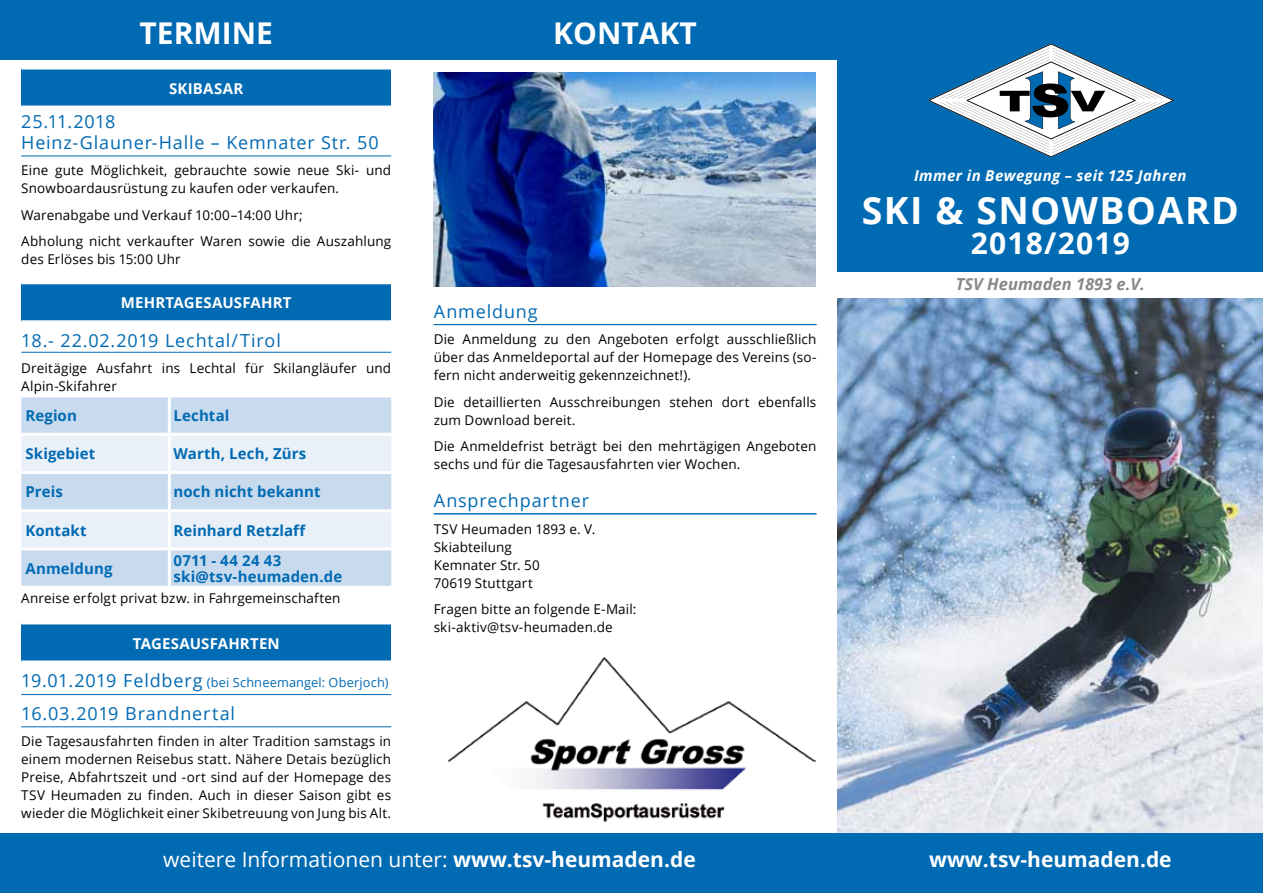
<style>
.page{position:relative;width:1263px;height:893px;background:#fff}
.page>*{position:absolute;margin:0;border:0;box-sizing:border-box;transform-origin:0 0}
.t1{font:700 37.5px "Open Sans";letter-spacing:.04em;color:#fff}
.t2{font:700 30px "Open Sans";letter-spacing:.04em;color:#fff}
.t3{font:21px "Open Sans";color:#fff}
.t4{font:700 21px "Open Sans";color:#fff}
.t5{font:18px/21px "Open Sans";letter-spacing:.045em;color:#006ab3}
.t6{font:italic 700 16.5px "Open Sans";color:#87888a}
.t7{font:700 15px/16.5px "Open Sans";letter-spacing:.01em;color:#006ab3}
.t8{font:700 15px "Open Sans";letter-spacing:.01em;color:#fff}
.t9{font:italic 700 15px "Open Sans";letter-spacing:.03em;color:#fff}
.t10{font:13.5px/18px "Open Sans";letter-spacing:.01em;color:#000}
.t11{font:12.75px "Open Sans";letter-spacing:.015em;color:#006ab3}
.s1{font-size:18px}
.s2{font-weight:700}
</style>
<div class="page">
<img style="left:838px;top:298px;width:425px;height:535px">
<div style="left:0;top:0;width:838px;height:60px;background:#006ab3"></div>
<div style="left:0;top:833px;width:1263px;height:60px;background:#006ab3"></div>
<div style="left:838px;top:0;width:425px;height:298px;background:#006ab3"></div>
<svg style="left:928px;top:43px;width:246px;height:114px"></svg>
<div style="left:838px;top:272px;width:425px;height:26px;background:#fff"></div>
<img style="left:448px;top:657px;width:368px;height:165px">
<hr style="left:21px;top:156px;width:370px;height:1px;background:#006ab3">
<div style="left:21px;top:69px;width:370px;height:38px;background:#006ab3"></div>
<hr style="left:21px;top:68px;width:370px;height:2px;background:#fff">
<hr style="left:21px;top:106px;width:370px;height:3px;background:#fff">
<hr style="left:21px;top:352px;width:370px;height:1px;background:#006ab3">
<div style="left:21px;top:284px;width:370px;height:38px;background:#006ab3"></div>
<hr style="left:21px;top:320px;width:370px;height:3px;background:#fff">
<div style="left:21px;top:397px;width:370px;height:189px;background:#c8daee"></div>
<svg style="left:21px;top:436px;width:370px;height:111px;background:#dee8f4"></svg>
<hr style="left:21px;top:433px;width:148px;height:3px;background:#fff">
<hr style="left:169px;top:433px;width:222px;height:3px;background:#fff">
<hr style="left:21px;top:471px;width:148px;height:3px;background:#fff">
<hr style="left:169px;top:471px;width:222px;height:3px;background:#fff">
<hr style="left:21px;top:509px;width:148px;height:3px;background:#fff">
<hr style="left:169px;top:509px;width:222px;height:3px;background:#fff">
<hr style="left:21px;top:547px;width:148px;height:3px;background:#fff">
<hr style="left:169px;top:547px;width:222px;height:3px;background:#fff">
<hr style="left:168px;top:397px;width:3px;height:36px;background:#fff">
<hr style="left:168px;top:436px;width:3px;height:35px;background:#fff">
<hr style="left:168px;top:474px;width:3px;height:35px;background:#fff">
<hr style="left:168px;top:512px;width:3px;height:35px;background:#fff">
<hr style="left:168px;top:550px;width:3px;height:36px;background:#fff">
<hr style="left:21px;top:694px;width:370px;height:1px;background:#006ab3">
<hr style="left:21px;top:726px;width:370px;height:1px;background:#006ab3">
<div style="left:21px;top:624px;width:370px;height:38px;background:#006ab3"></div>
<hr style="left:21px;top:660px;width:370px;height:3px;background:#fff">
<img style="left:434px;top:72px;width:381px;height:215px">
<hr style="left:434px;top:324px;width:382px;height:1px;background:#006ab3">
<hr style="left:434px;top:513px;width:382px;height:1px;background:#006ab3">
<h2 class="t2" style="left:140px;top:12px;width:99px">TERMINE</h2>
<h2 class="t2" style="left:553px;top:12px;width:43px">KONTA</h2>
<h2 class="t2" style="left:660px;top:12px;width:38px">KT</h2>
<p class="t8" style="left:169px;top:78px;width:76px">Skibasar</p>
<h3 class="t5" style="left:21px;top:110px;width:359px">25.11.2018<br>Heinz-Glauner-Halle – Kemnater Str. 50</h3>
<p class="t10" style="left:21px;top:161px;width:371px">Eine gute Möglichkeit, gebrauchte sowie neue Ski- und<br>Snowboardausrüstung zu kaufen oder verkaufen.</p>
<p class="t10" style="left:21px;top:201px;width:371px;line-height:26.5px">Warenabgabe und Verkauf 10:00–14:00 Uhr;<br>Abholung nicht verkaufter Waren sowie die Auszahlung</p>
<p class="t10" style="left:21px;top:250px;width:161px">des Erlöses bis 15:00 Uhr</p>
<p class="t8" style="left:121px;top:292px;width:172px">Mehrtagesausfahrt</p>
<h3 class="t5" style="left:21px;top:329px;width:261px">18.- 22.02.2019 Lechtal/Tirol</h3>
<p class="t10" style="left:21px;top:359px;width:371px">Dreitägige Ausfahrt ins Lechtal für Skilangläufer und<br>Alpin-Skifahrer</p>
<p class="t7" style="left:26px;top:407px;width:53px">Region</p>
<p class="t7" style="left:174px;top:407px;width:57px">Lechtal</p>
<p class="t7" style="left:26px;top:445px;width:71px">Skigebiet</p>
<p class="t7" style="left:174px;top:445px;width:134px">Warth, Lech, Zürs</p>
<p class="t7" style="left:26px;top:483px;width:39px">Preis</p>
<p class="t7" style="left:174px;top:483px;width:149px">noch nicht bekannt</p>
<p class="t7" style="left:26px;top:521px;width:63px">Kontakt</p>
<p class="t7" style="left:174px;top:521px;width:134px">Reinhard Retzlaff</p>
<p class="t7" style="left:26px;top:560px;width:88px">Anmeldung</p>
<p class="t7" style="left:174px;top:551px;width:170px">0711 - 44 24 43 ski@tsv-heumaden.de</p>
<p class="t10" style="left:21px;top:589px;width:321px">Anreise erfolgt privat bzw. in Fahrgemeinschaften</p>
<p class="t8" style="left:133px;top:633px;width:137px">tagesausfahrtEN</p>
<p class="t11" style="left:21px;top:673px;width:369px"><span class="s1">19.01.2019 Feldberg</span> (bei Schneemangel: Oberjoch)</p>
<h3 class="t5" style="left:21px;top:702px;width:215px">16.03.2019 Brandnertal</h3>
<p class="t10" style="left:21px;top:732px;width:371px;text-align:justify">Die Tagesausfahrten finden in alter Tradition samstags in einem modernen Reisebus statt. Nähere Detais bezüglich Preise, Abfahrtszeit und -ort sind auf der Homepage des TSV Heumaden zu finden. Auch in dieser Saison gibt es wieder die Möglichkeit einer Skibetreuung von Jung bis Alt.</p>
<h3 class="t5" style="left:434px;top:300px;width:105px">Anmeldung</h3>
<p class="t10" style="left:434px;top:330px;width:384px;text-align:justify">Die Anmeldung zu den Angeboten erfolgt ausschließlich über das Anmeldeportal auf der Homepage des Vereins (so&shy;fern nicht anderweitig gekennzeichnet!).</p>
<p class="t10" style="left:434px;top:393px;width:384px">Die detaillierten Ausschreibungen stehen dort ebenfalls zum Download bereit.</p>
<p class="t10" style="left:434px;top:437px;width:384px">Die Anmeldefrist beträgt bei den mehrtägigen Angeboten sechs und für die Tagesausfahrten vier Wochen.</p>
<h3 class="t5" style="left:434px;top:490px;width:157px">Ansprechpartner</h3>
<p class="t10" style="left:434px;top:519px;width:163px">TSV Heumaden 1893 e. V.<br>Skiabteilung<br>Kemnater Str. 50<br>70619 Stuttgart</p>
<p class="t10" style="left:434px;top:600px;width:204px">Fragen bitte an folgende E-Mail: ski-aktiv@tsv-heumaden.de</p>
<h3 class="t3" style="left:163px;top:844px;width:534px">weitere Informationen unter: <span class="s2">www.tsv-heumaden.de</span></h3>
<p class="t9" style="left:914px;top:165px;width:274px">Immer in Bewegung – seit 125 Jahren</p>
<h1 class="t1" style="left:862px;top:184px;width:379px">SKi &amp; Snowboard</h1>
<h2 class="t2" style="left:971px;top:222px;width:161px">2018/2019</h2>
<p class="t6" style="left:956px;top:273px;width:191px">TSV Heumaden 1893 e.V.</p>
<h3 class="t4" style="left:929px;top:844px;width:244px">www.tsv-heumaden.de</h3>
</div>
